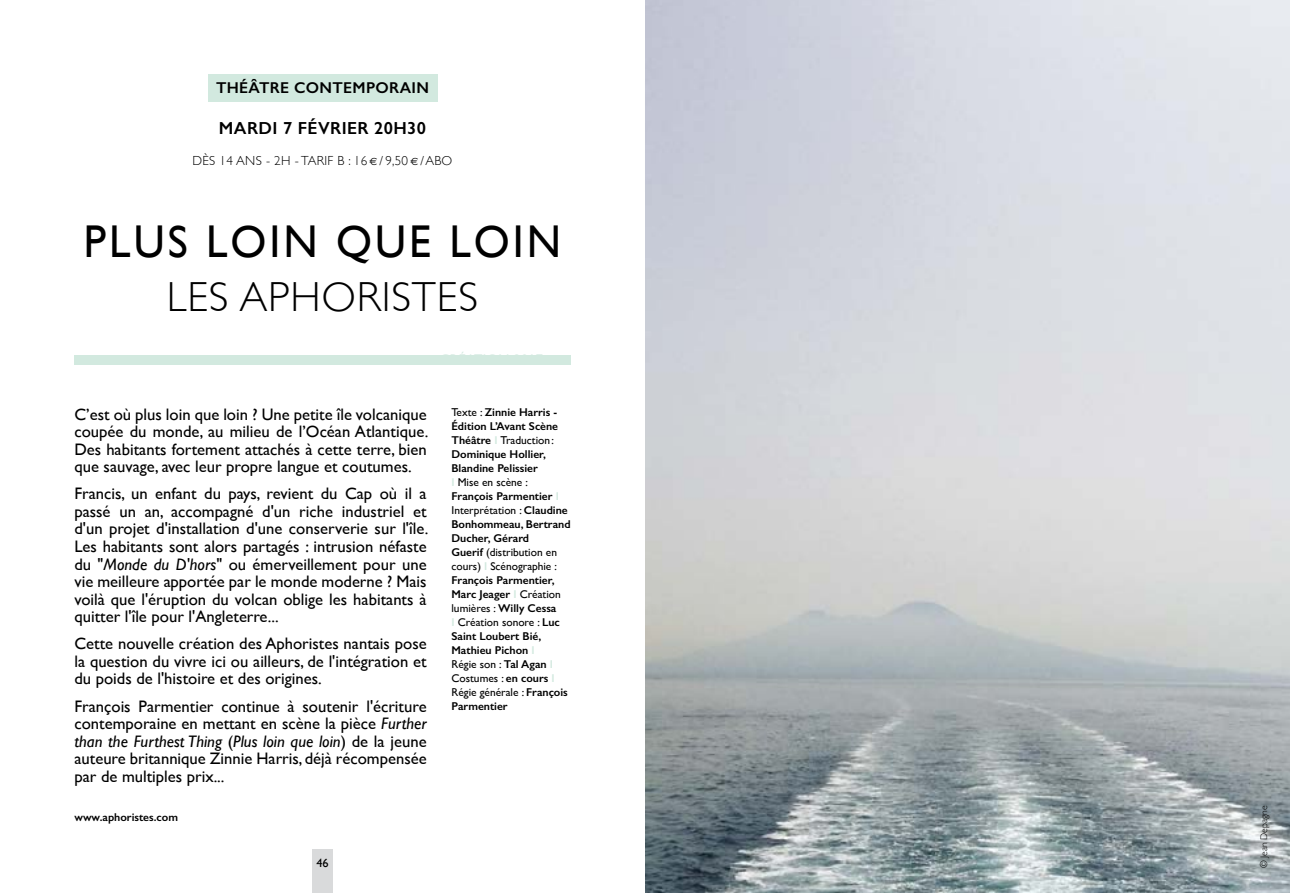
<style>
.page{position:relative;width:1290px;height:893px;background:#fff}
.page>*{position:absolute;margin:0;border:0;box-sizing:border-box;transform-origin:0 0}
.t1{font:45.85px "Gill Sans";letter-spacing:.07em;color:#000;scale:.95 1}
.t2{font:300 42px "Gill Sans";letter-spacing:.02em;color:#000}
.t3{font:600 17.5px "Gill Sans";letter-spacing:.02em;color:#000}
.t4{font:16.62px/17.5px "Gill Sans";color:#000;text-align:justify}
.t5{font:600 15.75px "Gill Sans";letter-spacing:.02em;color:#000}
.t6{font:300 13.12px "Gill Sans";letter-spacing:.02em;color:#000}
.t7{font:12.25px "Gill Sans";color:#000}
.t8{font:600 11.38px/14px "Gill Sans";color:#000}
.t9{font:300 9.62px "Gill Sans";color:#000}
.s1{font-family:"Euro Sans";font-weight:400;font-size:10.5px}
.s2{font-style:italic}
.s3{font-weight:400}
.s4{color:#d2e9df}
</style>
<div class="page">
<img style="left:645px;top:0;width:645px;height:893px">
<div style="left:208px;top:74px;width:230px;height:27px;background:#d2e9df"></div>
<div style="left:312px;top:850px;width:21px;height:43px;background:#d9dadb"></div>
<div style="left:74px;top:355px;width:496px;height:10px;background:#d2e9df"></div>
<p class="t5" style="left:216px;top:78px;width:214px">THÉÂTRE CONTEMPORAIN</p>
<p class="t3" style="left:219px;top:118px;width:209px">MARDI 7 FÉVRIER 20H30</p>
<p class="t6" style="left:193px;top:151px;width:261px">DÈS 14 ANS - 2H - TARIF B : 16 <span class="s1">e</span> / 9,50 <span class="s1">e</span> /ABO</p>
<h1 class="t1" style="left:84px;top:215px;width:504px">PLUS LOIN QUE LOIN</h1>
<h2 class="t2" style="left:167px;top:265px;width:313px">LES APHORISTES</h2>
<p class="t4" style="left:74px;top:405px;width:355px">C’est où plus loin que loin ? Une petite île volcanique coupée du monde, au milieu de l’Océan Atlantique.<br>Des habitants fortement attachés à cette terre, bien que sauvage, avec leur propre langue et coutumes.</p>
<p class="t4" style="left:74px;top:485px;width:355px">Francis, un enfant du pays, revient du Cap où il a passé un an, accompagné d'un riche industriel et d'un projet d'installation d'une conserverie sur l'île.<br>Les habitants sont alors partagés : intrusion néfaste du "<span class="s2">Monde du D'hors</span>" ou émerveillement pour une vie meilleure apportée par le monde moderne ? Mais voilà que l'éruption du volcan oblige les habitants à quitter l'île pour l'Angleterre...</p>
<p class="t4" style="left:74px;top:635px;width:354px">Cette nouvelle création des Aphoristes nantais pose la question du vivre ici ou ailleurs, de l'intégration et du poids de l'histoire et des origines.</p>
<p class="t4" style="left:74px;top:697px;width:354px">François Parmentier continue à soutenir l'écriture contemporaine en mettant en scène la pièce <span class="s2">Further than the Furthest Thing</span> (<span class="s2">Plus loin que loin</span>) de la jeune auteure britannique Zinnie Harris, déjà récompensée par de multiples prix...</p>
<p class="t8" style="left:74px;top:810px;width:105px">www.aphoristes.com</p>
<p class="t7" style="left:316px;top:855px;width:14px">46</p>
<p class="t8" style="left:451px;top:405px;width:121px"><span class="s3">Texte :</span> Zinnie Harris -<br>Édition L’Avant Scène<br>Théâtre <span class="s4">І</span> <span class="s3">Traduction:<br></span>Dominique Hollier,<br>Blandine Pelissier<br><span class="s4">І</span> <span class="s3">Mise en scène :<br></span>François Parmentier <span class="s4">І<br></span><span class="s3">Interprétation :</span> Claudine<br>Bonhommeau, Bertrand<br>Ducher, Gérard<br>Guerif <span class="s3">(distribution en cours)</span> <span class="s4">І</span> <span class="s3">Scénographie :<br></span>François Parmentier,<br>Marc Jeager <span class="s4">І</span> <span class="s3">Création lumières :</span> Willy Cessa<br><span class="s4">І</span> <span class="s3">Création sonore :</span> Luc<br>Saint Loubert Bié,<br>Mathieu Pichon <span class="s4">І<br></span><span class="s3">Régie son :</span> Tal Agan <span class="s4">І<br></span><span class="s3">Costumes :</span> en cours <span class="s4">І<br></span><span class="s3">Régie générale :</span> François<br>Parmentier</p>
<p class="t9" style="left:1256px;top:868px;width:64px;rotate:-90deg">© Jean Depagne</p>
</div>
